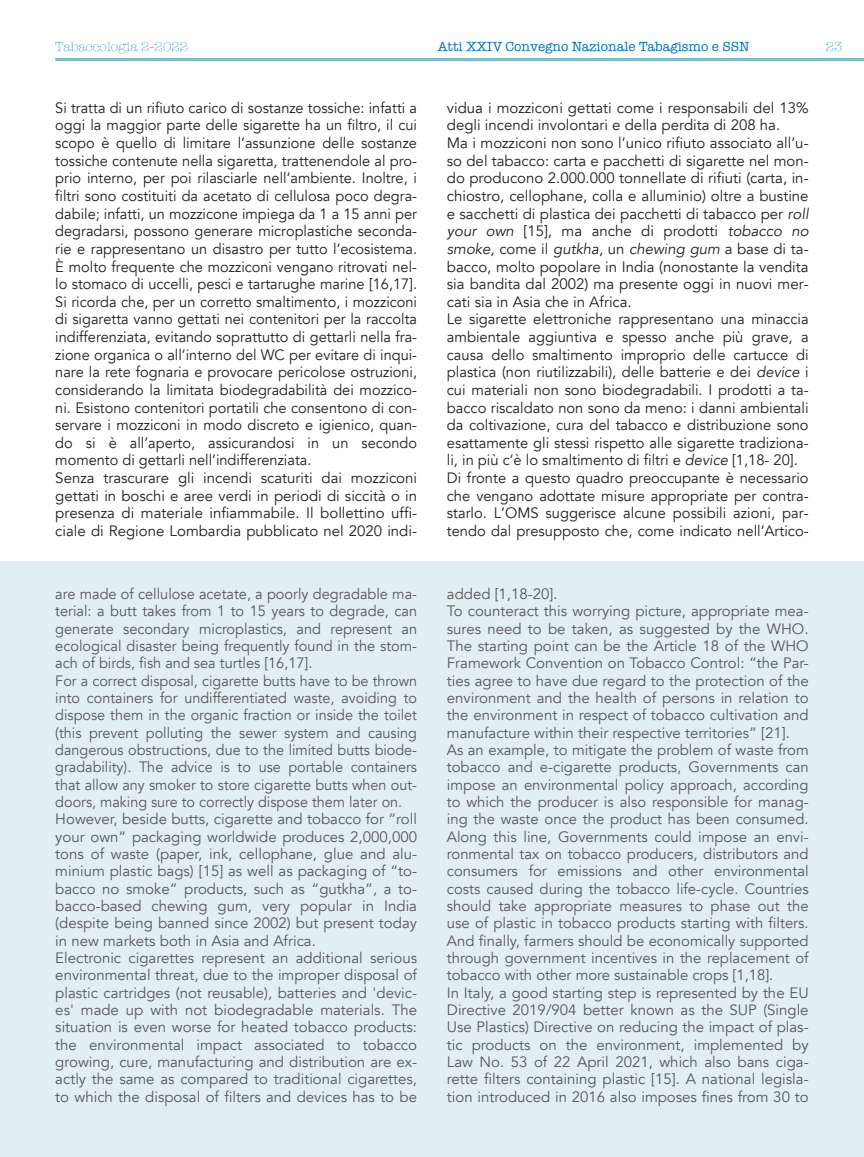
<style>
.page{position:relative;width:864px;height:1157px;background:#fff}
.page>*{position:absolute;margin:0;border:0;box-sizing:border-box;transform-origin:0 0}
.t1{font:15px/17.4px "Avenir";color:#57585a}
.t2{font:15px/17.5px "Avenir";color:#231f20}
.t3{font:13.5px "American Typewriter";color:#0072bc}
.t4{font:300 13.5px "American Typewriter";color:#0072bc}
.s1{font-style:italic}
</style>
<div class="page">
<hr style="left:55px;top:58px;width:808px;height:3px;background:#7cbcc5">
<div style="left:0;top:561px;width:863px;height:596px;background:#e2eff1"></div>
<p class="t4" style="left:55px;top:39px;width:134px">Tabaccologia 2-2022</p>
<p class="t3" style="left:437px;top:39px;width:313px">Atti XXIV Convegno Nazionale Tabagismo e SSN</p>
<p class="t4" style="left:825px;top:39px;width:18px">23</p>
<p class="t2" style="left:55px;top:99px;width:363px">Si tratta di un rifiuto carico di sostanze tossiche: infatti a oggi la maggior parte delle sigarette ha un filtro, il cui scopo è quello di limitare l’assunzione delle sostanze tossiche contenute nella sigaretta, trattenendole al pro&shy;prio interno, per poi rilasciarle nell’ambiente. Inoltre, i filtri sono costituiti da acetato di cellulosa poco degra&shy;dabile; infatti, un mozzicone impiega da 1 a 15 anni per degradarsi, possono generare microplastiche seconda&shy;rie e rappresentano un disastro per tutto l’ecosistema.<br>È molto frequente che mozziconi vengano ritrovati nel&shy;lo stomaco di uccelli, pesci e tartarughe marine [16,17].<br>Si ricorda che, per un corretto smaltimento, i mozziconi di sigaretta vanno gettati nei contenitori per la raccolta indifferenziata, evitando soprattutto di gettarli nella fra&shy;zione organica o all’interno del WC per evitare di inqui&shy;nare la rete fognaria e provocare pericolose ostruzioni, considerando la limitata biodegradabilità dei mozzico&shy;ni. Esistono contenitori portatili che consentono di con&shy;servare i mozziconi in modo discreto e igienico, quan&shy;do si è all’aperto, assicurandosi in un secondo momento di gettarli nell’indifferenziata.<br>Senza trascurare gli incendi scaturiti dai mozziconi gettati in boschi e aree verdi in periodi di siccità o in presenza di materiale infiammabile. Il bollettino uffi&shy;ciale di Regione Lombardia pubblicato nel 2020 indi-</p>
<p class="t2" style="left:446px;top:99px;width:363px">vidua i mozziconi gettati come i responsabili del 13% degli incendi involontari e della perdita di 208 ha.<br>Ma i mozziconi non sono l’unico rifiuto associato all’u&shy;so del tabacco: carta e pacchetti di sigarette nel mon&shy;do producono 2.000.000 tonnellate di rifiuti (carta, in&shy;chiostro, cellophane, colla e alluminio) oltre a bustine e sacchetti di plastica dei pacchetti di tabacco per <span class="s1">roll your own</span> [15], ma anche di prodotti <span class="s1">tobacco no smoke</span>, come il <span class="s1">gutkha</span>, un <span class="s1">chewing gum</span> a base di ta&shy;bacco, molto popolare in India (nonostante la vendita sia bandita dal 2002) ma presente oggi in nuovi mer&shy;cati sia in Asia che in Africa.<br>Le sigarette elettroniche rappresentano una minaccia ambientale aggiuntiva e spesso anche più grave, a causa dello smaltimento improprio delle cartucce di plastica (non riutilizzabili), delle batterie e dei <span class="s1">device</span> i cui materiali non sono biodegradabili. I prodotti a ta&shy;bacco riscaldato non sono da meno: i danni ambientali da coltivazione, cura del tabacco e distribuzione sono esattamente gli stessi rispetto alle sigarette tradiziona&shy;li, in più c’è lo smaltimento di filtri e <span class="s1">device</span> [1,18- 20].<br>Di fronte a questo quadro preoccupante è necessario che vengano adottate misure appropriate per contra&shy;starlo. L’OMS suggerisce alcune possibili azioni, par&shy;tendo dal presupposto che, come indicato nell’Artico-</p>
<p class="t1" style="left:55px;top:585px;width:363px">are made of cellulose acetate, a poorly degradable ma&shy;terial: a butt takes from 1 to 15 years to degrade, can generate secondary microplastics, and represent an ecological disaster being frequently found in the stom&shy;ach of birds, fish and sea turtles [16,17].<br>For a correct disposal, cigarette butts have to be thrown into containers for undifferentiated waste, avoiding to dispose them in the organic fraction or inside the toilet (this prevent polluting the sewer system and causing dangerous obstructions, due to the limited butts biode&shy;gradability). The advice is to use portable containers that allow any smoker to store cigarette butts when out&shy;doors, making sure to correctly dispose them later on.<br>However, beside butts, cigarette and tobacco for “roll your own” packaging worldwide produces 2,000,000 tons of waste (paper, ink, cellophane, glue and alu&shy;minium plastic bags) [15] as well as packaging of “to&shy;bacco no smoke” products, such as “gutkha”, a to&shy;bacco-based chewing gum, very popular in India (despite being banned since 2002) but present today in new markets both in Asia and Africa.<br>Electronic cigarettes represent an additional serious environmental threat, due to the improper disposal of plastic cartridges (not reusable), batteries and 'devic&shy;es' made up with not biodegradable materials. The situation is even worse for heated tobacco products: the environmental impact associated to tobacco growing, cure, manufacturing and distribution are ex&shy;actly the same as compared to traditional cigarettes, to which the disposal of filters and devices has to be</p>
<p class="t1" style="left:446px;top:585px;width:363px">added [1,18-20].<br>To counteract this worrying picture, appropriate mea&shy;sures need to be taken, as suggested by the WHO.<br>The starting point can be the Article 18 of the WHO Framework Convention on Tobacco Control: “the Par&shy;ties agree to have due regard to the protection of the environment and the health of persons in relation to the environment in respect of tobacco cultivation and manufacture within their respective territories” [21].<br>As an example, to mitigate the problem of waste from tobacco and e-cigarette products, Governments can impose an environmental policy approach, according to which the producer is also responsible for manag&shy;ing the waste once the product has been consumed.<br>Along this line, Governments could impose an envi&shy;ronmental tax on tobacco producers, distributors and consumers for emissions and other environmental costs caused during the tobacco life-cycle. Countries should take appropriate measures to phase out the use of plastic in tobacco products starting with filters.<br>And finally, farmers should be economically supported through government incentives in the replacement of tobacco with other more sustainable crops [1,18].<br>In Italy, a good starting step is represented by the EU Directive 2019/904 better known as the SUP (Single Use Plastics) Directive on reducing the impact of plas&shy;tic products on the environment, implemented by Law No. 53 of 22 April 2021, which also bans ciga&shy;rette filters containing plastic [15]. A national legisla&shy;tion introduced in 2016 also imposes fines from 30 to</p>
</div>
